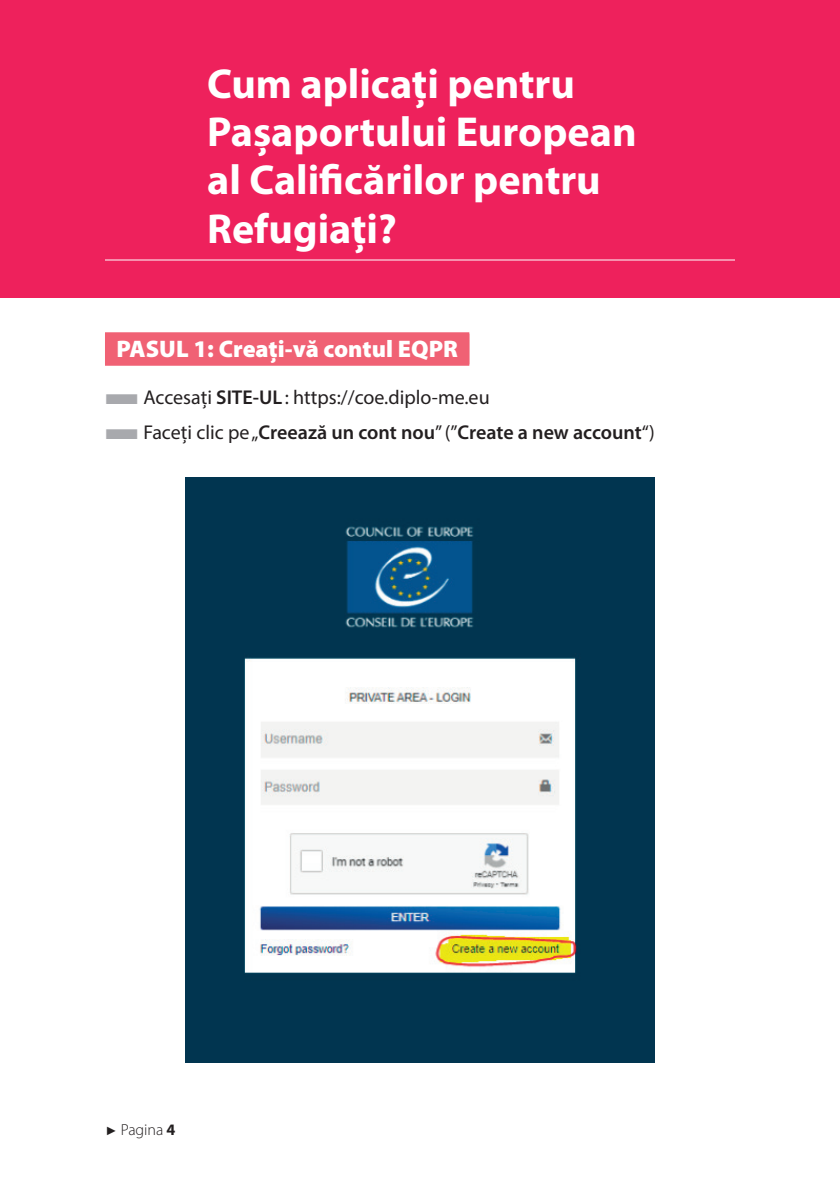
<style>
.page{position:relative;width:840px;height:1191px;background:#fff}
.page>*{position:absolute;margin:0;border:0;box-sizing:border-box;transform-origin:0 0}
.t1{font:700 42px/48px "Myriad Pro";color:#fff}
.t2{font:900 24px "Myriad Pro";color:#fff}
.t3{font:600 20px "Myriad Pro";color:#231f20}
.t4{font:20px "Myriad Pro";color:#231f20}
.t5{font:300 16px "Myriad Pro";color:#231f20}
.s1{color:#a8a9ad}
.s2{font-weight:600}
.s3{font-weight:400}
.s4{font-family:"Arial";font-weight:400;font-size:12px}
.s5{font-weight:700}
</style>
<div class="page">
<div style="left:0;top:0;width:839px;height:298px;background:#ee215c"></div>
<hr style="left:105px;top:259px;width:629px;height:1px;background:#fff">
<div style="left:105px;top:334px;width:364px;height:32px;background:#f06174"></div>
<div style="left:105px;top:332px;width:364px;height:32px;background:#f06174"></div>
<img style="left:185px;top:477px;width:469px;height:585px">
<p class="t1" style="left:207px;top:59px;width:431px">Cum aplicați pentru<br>Pașaportului European al Calificărilor pentru<br>Refugiați?</p>
<p class="t2" style="left:116px;top:333px;width:343px">PASUL 1: Creați-vă contul EQPR</p>
<p class="t4" style="left:105px;top:385px;width:386px"><span class="s1">■</span>Accesați <span class="s2">SITE-UL</span> : https://coe.diplo-me.eu</p>
<p class="t3" style="left:105px;top:420px;width:551px"><span class="s1">■</span><span class="s3">Faceți clic pe „</span>Creează un cont nou<span class="s3">” (”</span>Create a new account<span class="s3">“)</span></p>
<p class="t5" style="left:105px;top:1120px;width:71px"><span class="s4">►</span> Pagina <span class="s5">4</span></p>
</div>
